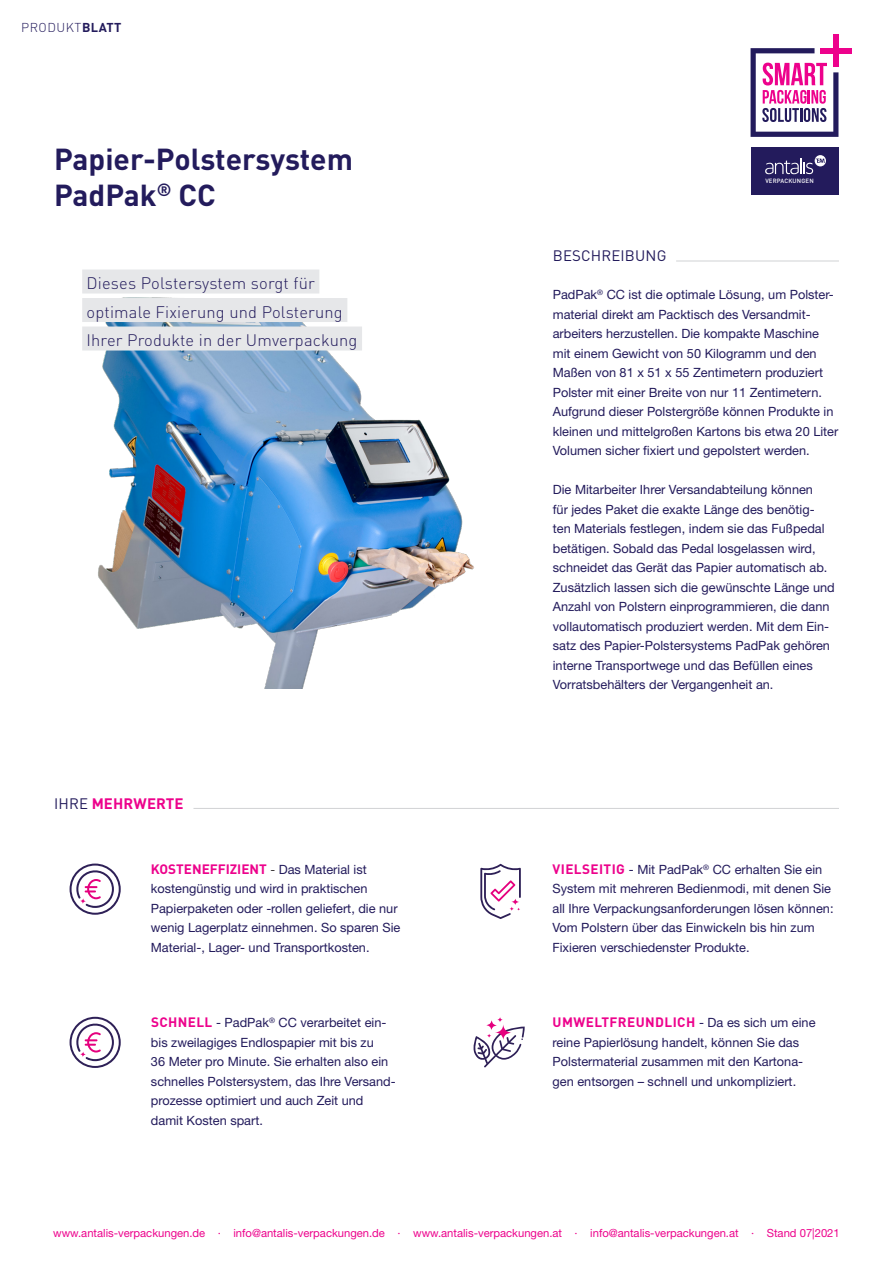
<style>
.page{position:relative;width:893px;height:1263px;background:#fff}
.page>*{position:absolute;margin:0;border:0;box-sizing:border-box;transform-origin:0 0}
.t1{font:700 30px "DINOT";color:#231b5c}
.Image-Title{font:300 16.5px/28.5px "DINOT";letter-spacing:.01em;color:#231b5c}
.t2{font:700 15px "DINOT";letter-spacing:.01em;color:#ed028c}
.t3{font:15px "DINOT";letter-spacing:.01em;color:#231b5c}
.Mehrwert-Umwelt{font:700 13.5px "DINOT";letter-spacing:.03em;color:#ed028c}
.Mehrwert-Umwelt-2{font:700 13.5px "DINOT";color:#ed028c}
.Body{font:12.75px/19.5px "Helvetica Neue LT Std";color:#231b5c}
.Mehrwert-Umwelt-3{font:12.75px/19.5px "Helvetica Neue LT Std";color:#231b5c}
.t4{font:300 12.75px "DINOT";letter-spacing:.04em;color:#231b5c}
.t5{font:11.25px "Helvetica Neue LT Std";color:#ed028c}
.t6{font:500 6px "DINOT";letter-spacing:.025em;color:#fff}
.s1{font-weight:700}
.s2{font-weight:400;color:#231b5c}
.s3{font-weight:400;font-size:12.75px;color:#231f20}
.s4{font-family:"Helvetica Neue LT Std";font-weight:400;font-size:12.75px;color:#231b5c}
.s5{font-family:"DINOT";font-weight:700;font-size:13.5px;color:#ed028c}
</style>
<div class="page">
<hr style="left:193px;top:808px;width:646px;height:1px;background:#d1d2d4">
<hr style="left:676px;top:261px;width:163px;height:1px;background:#d1d2d4">
<div style="left:750px;top:147px;width:88px;height:48px;background:#231b5c"></div>
<svg style="left:765px;top:155px;width:61px;height:19px"></svg>
<svg style="left:751px;top:48px;width:87px;height:89px"></svg>
<div style="left:833px;top:35px;width:5px;height:32px;background:#ed028c"></div>
<div style="left:820px;top:48px;width:32px;height:5px;background:#ed028c"></div>
<img style="left:82px;top:293px;width:392px;height:396px">
<svg style="left:70px;top:863px;width:51px;height:52px"></svg>
<svg style="left:70px;top:1017px;width:51px;height:51px"></svg>
<svg style="left:480px;top:864px;width:41px;height:55px"></svg>
<div style="left:82px;top:269px;width:237px;height:24px;background:#e6e7e9"></div>
<div style="left:82px;top:298px;width:265px;height:24px;background:#e6e7e9"></div>
<div style="left:82px;top:326px;width:280px;height:24px;background:#e6e7e9"></div>
<svg style="left:473px;top:1017px;width:52px;height:50px"></svg>
<p class="t4" style="left:21px;top:18px;width:102px">PRODUKT<span class="s1">BLATT</span></p>
<p class="t1" style="left:54px;top:135px;width:301px">Papier-Polstersystem</p>
<p class="t1" style="left:54px;top:171px;width:163px">PadPak<sup>®</sup> CC</p>
<p class="Image-Title" style="left:87px;top:267px;width:272px">Dieses Polstersystem sorgt für optimale Fixierung und Polsterung<br>Ihrer Produkte in der Umverpackung</p>
<p class="t2" style="left:54px;top:792px;width:131px"><span class="s2">IHRE</span> MEHRWERTE</p>
<p class="Mehrwert-Umwelt-2" style="left:151px;top:858px;width:217px">KOSTENEFFIZIENT <span class="s3">-</span> <span class="s4">Das Material ist</span></p>
<p class="Body" style="left:151px;top:879px;width:251px">kostengünstig und wird in praktischen Papierpaketen oder -rollen geliefert, die nur wenig Lagerplatz einnehmen. So sparen Sie Material-, Lager- und Transportkosten.</p>
<p class="Mehrwert-Umwelt-3" style="left:151px;top:1013px;width:237px"><span class="s5">SCHNELL</span> - PadPak<sup>®</sup> CC verarbeitet ein-</p>
<p class="Mehrwert-Umwelt-3" style="left:151px;top:1032px;width:246px">bis zweilagiges Endlospapier mit bis zu<br>36 Meter pro Minute. Sie erhalten also ein schnelles Polstersystem, das Ihre Versand&shy;prozesse optimiert und auch Zeit und</p>
<p class="Mehrwert-Umwelt-3" style="left:151px;top:1110px;width:113px">damit Kosten spart.</p>
<p class="t3" style="left:553px;top:244px;width:115px">BESCHREIBUNG</p>
<p class="t6" style="left:765px;top:176px;width:50px">VERPACKUNGEN</p>
<p class="Body" style="left:553px;top:285px;width:287px">PadPak<sup>®</sup> CC ist die optimale Lösung, um Polster&shy;material direkt am Packtisch des Versandmit&shy;arbeiters herzustellen. Die kompakte Maschine mit einem Gewicht von 50 Kilogramm und den Maßen von 81 x 51 x 55 Zentimetern produziert Polster mit einer Breite von nur 11 Zentimetern.<br>Aufgrund dieser Polstergröße können Produkte in kleinen und mittelgroßen Kartons bis etwa 20 Liter Volumen sicher fixiert und gepolstert werden.</p>
<p class="Body" style="left:553px;top:480px;width:283px">Die Mitarbeiter Ihrer Versandabteilung können<br>für jedes Paket die exakte Länge des benötig&shy;ten Materials festlegen, indem sie das Fußpedal betätigen. Sobald das Pedal losgelassen wird, schneidet das Gerät das Papier automatisch ab.<br>Zusätzlich lassen sich die gewünschte Länge und Anzahl von Polstern einprogrammieren, die dann vollautomatisch produziert werden. Mit dem Ein&shy;satz des Papier-Polstersystems PadPak gehören interne Transportwege und das Befüllen eines Vorratsbehälters der Vergangenheit an.</p>
<p class="Mehrwert-Umwelt-3" style="left:552px;top:859px;width:283px"><span class="s5">VIELSEITIG</span> - Mit PadPak<sup>®</sup> CC erhalten Sie ein System mit mehreren Bedienmodi, mit denen Sie all Ihre Verpackungsanforderungen lösen können:<br>Vom Polstern über das Einwickeln bis hin zum Fixieren verschiedenster Produkte.</p>
<p class="Mehrwert-Umwelt" style="left:553px;top:1012px;width:264px">UMWELTFREUNDLICH <span class="s4">- Da es sich um eine</span></p>
<p class="Mehrwert-Umwelt-3" style="left:553px;top:1032px;width:252px">reine Papierlösung handelt, können Sie das<br>Polstermaterial zusammen mit den Kartona&shy;gen entsorgen – schnell und unkompliziert.</p>
<p class="t5" style="left:53px;top:1226px;width:788px">www.antalis-verpackungen.de · info@antalis-verpackungen.de · www.antalis-verpackungen.at · info@antalis-verpackungen.at · Stand 07|2021</p>
</div>
